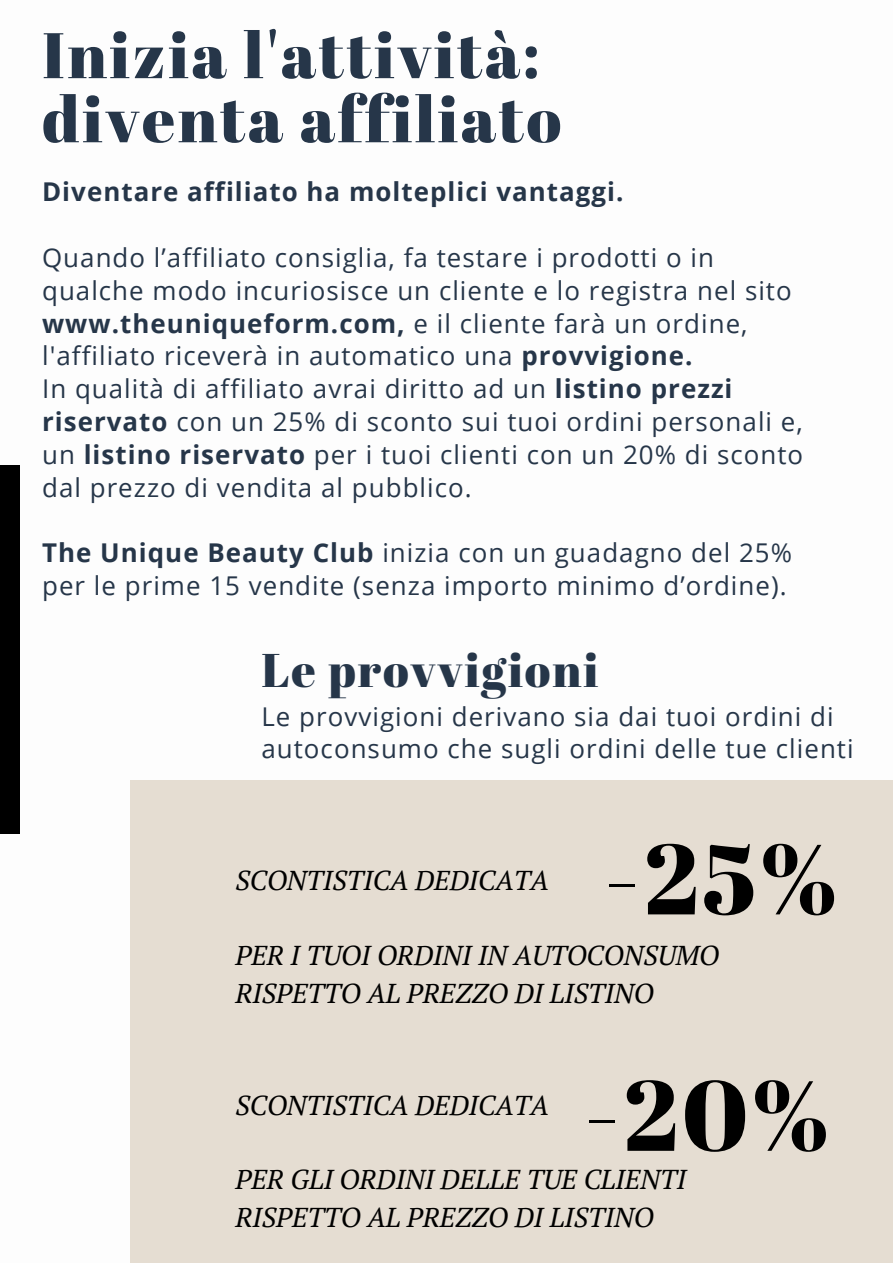
<style>
.page{position:relative;width:893px;height:1264px;background:#fff}
.page>*{position:absolute;margin:0;border:0;box-sizing:border-box;transform-origin:0 0}
.t1{font:99.3px "Abril Fatface";color:#000}
.t2{font:64.2px/64.1px "Abril Fatface";letter-spacing:.04em;color:#263649}
.t3{font:47.25px "Abril Fatface";letter-spacing:.04em;color:#263649}
.t4{font:italic 27.15px/37.3px "PT Serif";color:#000}
.t5{font:25.95px/32.8px "Open Sans";letter-spacing:.04em;color:#263649}
.t6{font:700 25.95px "Open Sans";letter-spacing:.04em;color:#263649}
.s1{font-weight:700}
</style>
<div class="page">
<div style="left:0;top:465px;width:20px;height:368px;background:#000"></div>
<div style="left:130px;top:780px;width:762px;height:482px;background:#e5ddd2"></div>
<h2 class="t2" style="left:42px;top:21px;width:520px">Inizia l'attività: diventa affiliato</h2>
<p class="t6" style="left:42px;top:174px;width:583px">Diventare affiliato ha molteplici vantaggi.</p>
<p class="t5" style="left:42px;top:240px;width:762px">Quando l’affiliato consiglia, fa testare i prodotti o in qualche modo incuriosisce un cliente e lo registra nel sito <span class="s1">www.theuniqueform.com,</span> e il cliente farà un ordine, l'affiliato riceverà in automatico una <span class="s1">provvigione.<br></span>In qualità di affiliato avrai diritto ad un <span class="s1">listino prezzi riservato</span> con un 25% di sconto sui tuoi ordini personali e, un <span class="s1">listino riservato</span> per i tuoi clienti con un 20% di sconto dal prezzo di vendita al pubblico.</p>
<p class="t5" style="left:42px;top:535px;width:751px"><span class="s1">The Unique Beauty Club</span> inizia con un guadagno del 25% per le prime 15 vendite (senza importo minimo d’ordine).</p>
<h3 class="t3" style="left:261px;top:636px;width:338px">Le provvigioni</h3>
<p class="t5" style="left:261px;top:699px;width:593px">Le provvigioni derivano sia dai tuoi ordini di autoconsumo che sugli ordini delle tue clienti</p>
<p class="t4" style="left:235px;top:861px;width:315px">SCONTISTICA DEDICATA</p>
<h1 class="t1" style="left:604px;top:809px;width:233px">-25%</h1>
<p class="t4" style="left:235px;top:936px;width:485px">PER I TUOI ORDINI IN AUTOCONSUMO<br>RISPETTO AL PREZZO DI LISTINO</p>
<p class="t4" style="left:235px;top:1085px;width:315px">SCONTISTICA DEDICATA</p>
<h1 class="t1" style="left:584px;top:1045px;width:245px">-20%</h1>
<p class="t4" style="left:235px;top:1160px;width:452px">PER GLI ORDINI DELLE TUE CLIENTI<br>RISPETTO AL PREZZO DI LISTINO</p>
</div>
